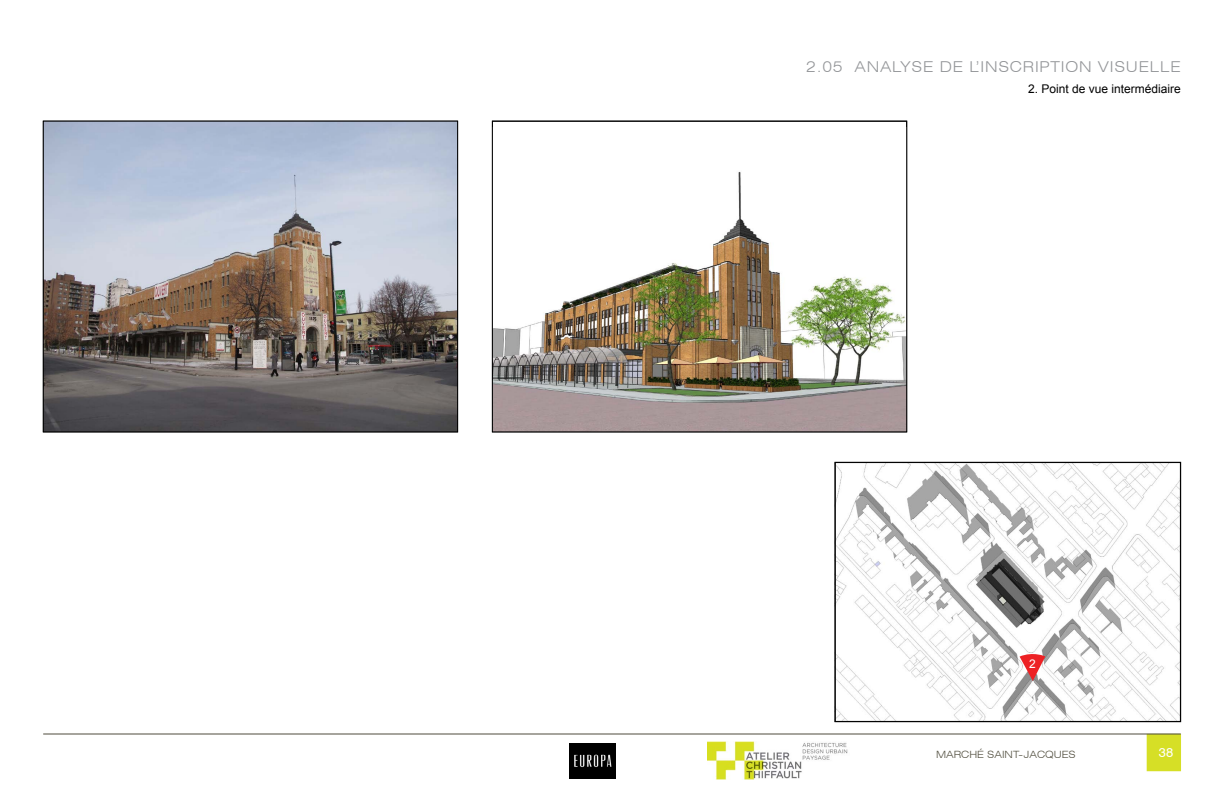
<style>
.page{position:relative;width:1224px;height:792px;background:#fff}
.page>*{position:absolute;margin:0;border:0;box-sizing:border-box;transform-origin:0 0}
.t1{font:300 expanded 15px "Swiss 721 BT";letter-spacing:.05em;color:#939598}
.t2{font:13px "Swiss 721 BT";color:#fff}
.t3{font:12px "Arial";color:#000}
.t4{font:12px "Arial";color:#fff}
.t5{font:300 expanded 10px "Swiss 721 BT";color:#4f4c3c}
</style>
<div class="page">
<div style="left:1147px;top:734px;width:34px;height:37px;background:#d6df26"></div>
<hr style="left:43px;top:734px;width:1138px;height:1px;background:#4e4b3d">
<img style="left:708px;top:742px;width:140px;height:37px">
<img style="left:570px;top:743px;width:46px;height:36px">
<img style="left:45px;top:123px;width:411px;height:307px">
<div style="left:43px;top:121px;width:415px;height:311px;border:1px solid #000"></div>
<img style="left:494px;top:171px;width:411px;height:259px">
<div style="left:492px;top:121px;width:415px;height:311px;border:1px solid #000"></div>
<img style="left:837px;top:464px;width:342px;height:256px">
<div style="left:835px;top:462px;width:346px;height:260px;border:1px solid #000"></div>
<svg style="left:1020px;top:651px;width:25px;height:30px"></svg>
<p class="t1" style="left:806px;top:58px;width:376px">2.05 ANALYSE DE L’INSCRIPTION VISUELLE</p>
<p class="t3" style="left:1028px;top:81px;width:154px">2. Point de vue intermédiaire</p>
<p class="t4" style="left:1029px;top:656px;width:8px">2</p>
<p class="t5" style="left:936px;top:748px;width:141px">MARCHÉ SAINT-JACQUES</p>
<p class="t2" style="left:1159px;top:745px;width:16px">38</p>
</div>
